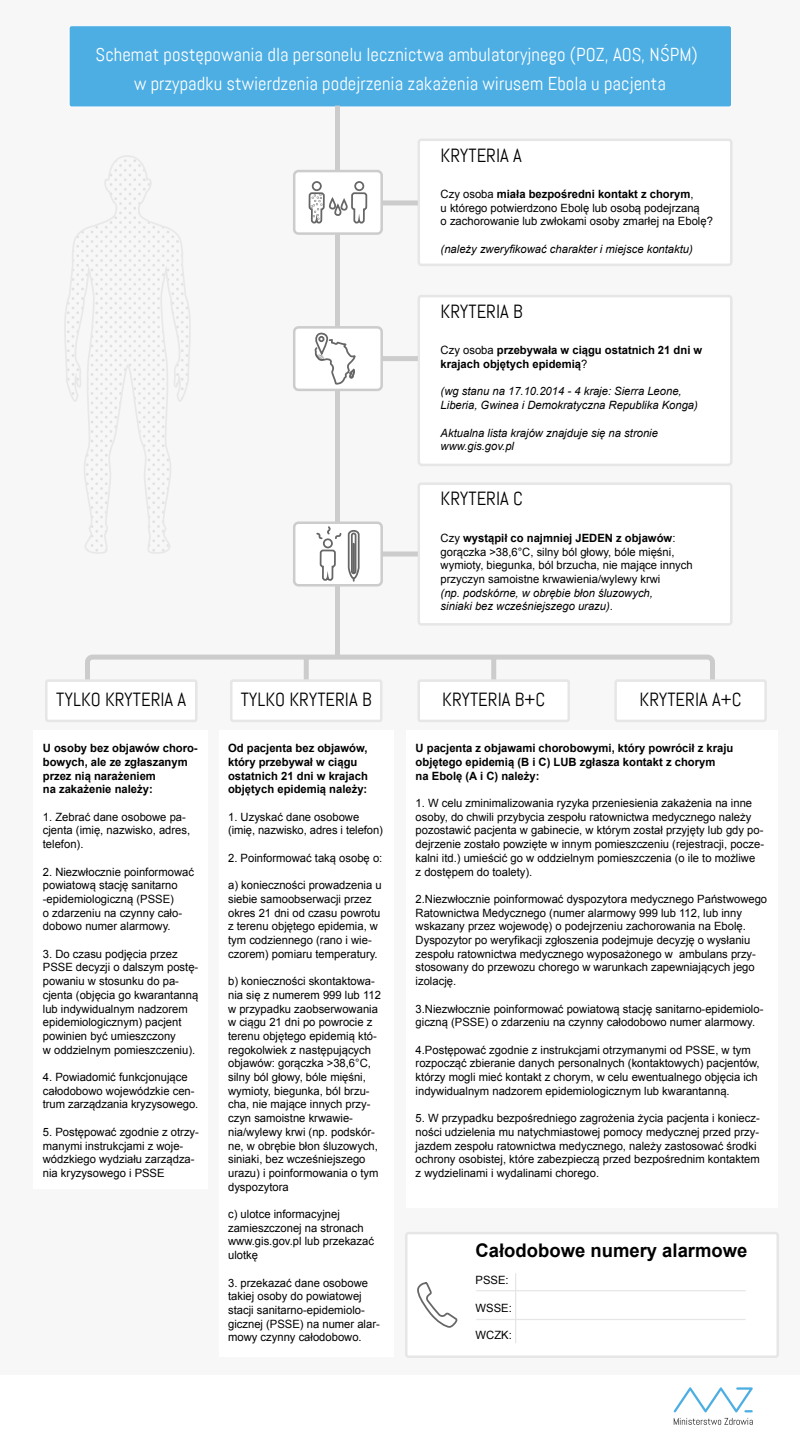
<style>
.page{position:relative;width:800px;height:1438px;background:#fff}
.page>*{position:absolute;margin:0;border:0;box-sizing:border-box;transform-origin:0 0}
.t1{font:19px "Abel";color:#000}
.t2{font:18.75px/28.1px "Abel";color:#fff;text-align:center}
.t3{font:700 18.75px "Arial";color:#000}
.t4{font:11.44px/13.7px "Arial";color:#000}
.t5{font:700 11.44px/13.7px "Arial";color:#000}
.t6{font:italic 11.44px/13.7px "Arial";color:#000}
.s1{font-weight:700}
.s2{font-weight:400}
.s3{font-style:normal}
</style>
<div class="page">
<div style="left:0;top:0;width:800px;height:1437px;background:#f7f7f7"></div>
<div style="left:69px;top:26px;width:663px;height:81px;background:#4daee3;border-radius:2px"></div>
<div style="left:46px;top:680px;width:150px;height:41px;background:#fff;border-radius:2px"></div>
<div style="left:45px;top:679px;width:153px;height:43px;border:2px solid #e6e6e6;border-radius:2px"></div>
<div style="left:616px;top:680px;width:150px;height:41px;background:#fff;border-radius:2px"></div>
<div style="left:614px;top:679px;width:153px;height:43px;border:2px solid #e6e6e6;border-radius:2px"></div>
<div style="left:33px;top:730px;width:175px;height:458px;background:#fff"></div>
<div style="left:219px;top:730px;width:175px;height:626px;background:#fff"></div>
<div style="left:406px;top:730px;width:372px;height:477px;background:#fff"></div>
<div style="left:0;top:1375px;width:800px;height:63px;background:#fff"></div>
<svg style="left:674px;top:1387px;width:79px;height:37px"></svg>
<div style="left:406px;top:1233px;width:372px;height:123px;background:#fff;border-radius:2px"></div>
<div style="left:405px;top:1231px;width:374px;height:127px;border:2px solid #e6e6e6;border-radius:2px"></div>
<svg style="left:417px;top:1282px;width:41px;height:46px"></svg>
<hr style="left:476px;top:1290px;width:270px;height:1px;background:#e6e6e6">
<hr style="left:476px;top:1318px;width:270px;height:2px;background:#e6e6e6">
<hr style="left:515px;top:1273px;width:1px;height:70px;background:#e6e6e6">
<div style="left:419px;top:140px;width:312px;height:125px;background:#fff;border-radius:2px"></div>
<div style="left:419px;top:296px;width:312px;height:169px;background:#fff;border-radius:2px"></div>
<div style="left:419px;top:484px;width:312px;height:140px;background:#fff;border-radius:2px"></div>
<svg style="left:64px;top:230px;width:18px;height:172px"></svg>
<svg style="left:82px;top:26px;width:636px;height:696px"></svg>
<h2 class="t2" style="left:96px;top:41px;width:604px">Schemat postępowania dla personelu lecznictwa ambulatoryjnego (POZ, AOS, NŚPM) w przypadku stwierdzenia podejrzenia zakażenia wirusem Ebola u pacjenta</h2>
<h1 class="t1" style="left:441px;top:143px;width:83px">KRYTERIA A</h1>
<p class="t4" style="left:441px;top:187px;width:274px">Czy osoba <span class="s1">miała bezpośredni kontakt z chorym</span>,<br>u którego potwierdzono Ebolę lub osobą podejrzaną<br>o zachorowanie lub zwłokami osoby zmarłej na Ebolę?</p>
<p class="t6" style="left:441px;top:242px;width:254px">(należy zweryfikować charakter i miejsce kontaktu)</p>
<h1 class="t1" style="left:441px;top:299px;width:84px">KRYTERIA B</h1>
<p class="t5" style="left:441px;top:344px;width:263px"><span class="s2">Czy osoba</span> przebywała w ciągu ostatnich 21 dni w krajach objętych epidemią<span class="s2">?</span></p>
<p class="t6" style="left:441px;top:385px;width:259px">(wg stanu na 17.10.2014 - 4 kraje: Sierra Leone,<br>Liberia, Gwinea i Demokratyczna Republika Konga)</p>
<p class="t6" style="left:441px;top:426px;width:219px">Aktualna lista krajów znajduje się na stronie www.gis.gov.pl</p>
<h1 class="t1" style="left:441px;top:487px;width:84px">KRYTERIA C</h1>
<p class="t4" style="left:441px;top:531px;width:254px">Czy <span class="s1">wystąpił co najmniej JEDEN z objawów</span>: gorączka &gt;38,6°C, silny ból głowy, bóle mięśni, wymioty, biegunka, ból brzucha, nie mające innych przyczyn samoistne krwawienia/wylewy krwi</p>
<p class="t6" style="left:441px;top:586px;width:214px">(np. podskórne, w obrębie błon śluzowych, siniaki bez wcześniejszego urazu)<span class="s3">.</span></p>
<h1 class="t1" style="left:56px;top:687px;width:132px">TYLKO KRYTERIA A</h1>
<h1 class="t1" style="left:241px;top:687px;width:133px">TYLKO KRYTERIA B</h1>
<h1 class="t1" style="left:442px;top:687px;width:104px">KRYTERIA B+C</h1>
<h1 class="t1" style="left:640px;top:687px;width:103px">KRYTERIA A+C</h1>
<p class="t5" style="left:43px;top:741px;width:156px">U osoby bez objawów choro&shy;bowych, ale ze zgłaszanym przez nią narażeniem<br>na zakażenie należy:</p>
<p class="t4" style="left:43px;top:810px;width:149px">1. Zebrać dane osobowe pa&shy;cjenta (imię, nazwisko, adres, telefon).</p>
<p class="t4" style="left:43px;top:864px;width:153px">2. Niezwłocznie poinformować powiatową stację sanitarno -epidemiologiczną (PSSE)<br>o zdarzeniu na czynny cało&shy;dobowo numer alarmowy.</p>
<p class="t4" style="left:43px;top:947px;width:157px">3. Do czasu podjęcia przez<br>PSSE decyzji o dalszym postę&shy;powaniu w stosunku do pa&shy;cjenta (objęcia go kwarantanną lub indywidualnym nadzorem epidemiologicznym) pacjent powinien być umieszczony<br>w oddzielnym pomieszczeniu).</p>
<p class="t4" style="left:43px;top:1070px;width:157px">4. Powiadomić funkcjonujące całodobowo wojewódzkie cen&shy;trum zarządzania kryzysowego.</p>
<p class="t4" style="left:43px;top:1125px;width:158px">5. Postępować zgodnie z otrzy&shy;manymi instrukcjami z woje&shy;wódzkiego wydziału zarządza&shy;nia kryzysowego i PSSE</p>
<p class="t5" style="left:228px;top:741px;width:141px">Od pacjenta bez objawów, który przebywał w ciągu ostatnich 21 dni w krajach objętych epidemią należy:</p>
<p class="t4" style="left:228px;top:810px;width:156px">1. Uzyskać dane osobowe (imię, nazwisko, adres i telefon)</p>
<p class="t4" style="left:228px;top:851px;width:156px">2. Poinformować taką osobę o:</p>
<p class="t4" style="left:228px;top:878px;width:155px">a) konieczności prowadzenia u siebie samoobserwacji przez okres 21 dni od czasu powrotu z terenu objętego epidemia, w tym codziennego (rano i wie&shy;czorem) pomiaru temperatury.</p>
<p class="t4" style="left:228px;top:974px;width:154px">b) konieczności skontaktowa&shy;nia się z numerem 999 lub 112 w przypadku zaobserwowania w ciągu 21 dni po powrocie z terenu objętego epidemią któ&shy;regokolwiek z następujących objawów: gorączka &gt;38,6°C, silny ból głowy, bóle mięśni, wymioty, biegunka, ból brzu&shy;cha, nie mające innych przy&shy;czyn samoistne krwawie&shy;nia/wylewy krwi (np. podskór&shy;ne, w obrębie błon śluzowych, siniaki, bez wcześniejszego urazu) i poinformowania o tym dyspozytora</p>
<p class="t4" style="left:228px;top:1207px;width:147px">c) ulotce informacyjnej zamieszczonej na stronach www.gis.gov.pl lub przekazać ulotkę</p>
<p class="t4" style="left:228px;top:1275px;width:153px">3. przekazać dane osobowe takiej osoby do powiatowej stacji sanitarno-epidemiolo&shy;gicznej (PSSE) na numer alar&shy;mowy czynny całodobowo.</p>
<p class="t5" style="left:416px;top:741px;width:319px">U pacjenta z objawami chorobowymi, który powrócił z kraju objętego epidemią (B i C) LUB zgłasza kontakt z chorym<br>na Ebolę (A i C) należy:</p>
<p class="t4" style="left:416px;top:796px;width:350px">1. W celu zminimalizowania ryzyka przeniesienia zakażenia na inne osoby, do chwili przybycia zespołu ratownictwa medycznego należy pozostawić pacjenta w gabinecie, w którym został przyjęty lub gdy po&shy;dejrzenie zostało powzięte w innym pomieszczeniu (rejestracji, pocze&shy;kalni itd.) umieścić go w oddzielnym pomieszczenia (o ile to możliwe<br>z dostępem do toalety).</p>
<p class="t4" style="left:416px;top:892px;width:353px">2.Niezwłocznie poinformować dyspozytora medycznego Państwowego Ratownictwa Medycznego (numer alarmowy 999 lub 112, lub inny wskazany przez wojewodę) o podejrzeniu zachorowania na Ebolę.<br>Dyspozytor po weryfikacji zgłoszenia podejmuje decyzję o wysłaniu zespołu ratownictwa medycznego wyposażonego w ambulans przy&shy;stosowany do przewozu chorego w warunkach zapewniających jego izolację.</p>
<p class="t4" style="left:416px;top:1001px;width:349px">3.Niezwłocznie poinformować powiatową stację sanitarno-epidemiolo&shy;giczną (PSSE) o zdarzeniu na czynny całodobowo numer alarmowy.</p>
<p class="t4" style="left:416px;top:1043px;width:346px">4.Postępować zgodnie z instrukcjami otrzymanymi od PSSE, w tym rozpocząć zbieranie danych personalnych (kontaktowych) pacjentów, którzy mogli mieć kontakt z chorym, w celu ewentualnego objęcia ich indywidualnym nadzorem epidemiologicznym lub kwarantanną.</p>
<p class="t4" style="left:416px;top:1111px;width:346px">5. W przypadku bezpośredniego zagrożenia życia pacjenta i koniecz&shy;ności udzielenia mu natychmiastowej pomocy medycznej przed przy&shy;jazdem zespołu ratownictwa medycznego, należy zastosować środki ochrony osobistej, które zabezpieczą przed bezpośrednim kontaktem z wydzielinami i wydalinami chorego.</p>
<h2 class="t3" style="left:476px;top:1237px;width:273px">Całodobowe numery alarmowe</h2>
<p class="t4" style="left:476px;top:1273px;width:35px">PSSE:</p>
<p class="t4" style="left:476px;top:1300px;width:38px">WSSE:</p>
<p class="t4" style="left:476px;top:1328px;width:38px">WCZK:</p>
</div>
